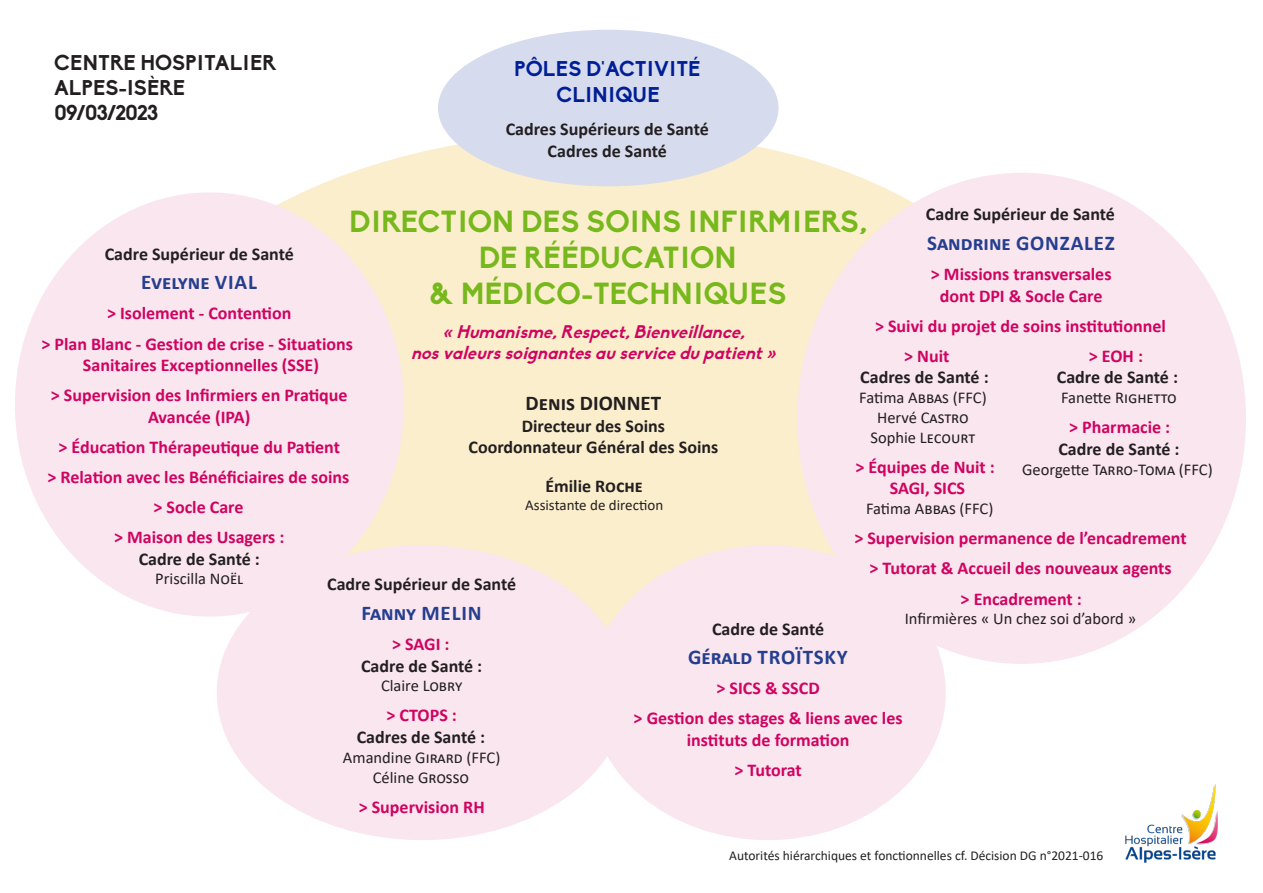
<style>
.page{position:relative;width:1263px;height:893px;background:#fff}
.page>*{position:absolute;margin:0;border:0;box-sizing:border-box;transform-origin:0 0}
.t1{font:700 30px "Biko";color:#77b81c}
.t2{font:700 21px/25.2px "Biko";color:#231f20}
.t3{font:700 21px "Calibri";color:#253f8e}
.t4{font:700 21px/25.2px "Biko";letter-spacing:.005em;color:#001e96;text-align:center}
.t5{font:700 21px "Calibri";letter-spacing:.03em;color:#253f8e}
.t6{font:700 21px "Calibri";color:#231f20}
.t7{font:700 21px "Calibri";letter-spacing:.02em;color:#253f8e}
.t8{font:700 18px/21.6px "Calibri";color:#cf0360;text-align:center}
.t9{font:700 18px "Calibri";color:#231f20}
.t10{font:italic 700 18px "Biko";color:#cf0360}
.t11{font:16.5px "Calibri";color:#231f20}
.t12{font:15px "Calibri";color:#231f20}
.t13{font:13.5px "Calibri";color:#231f20}
.s1{font-family:"Calibri"}
</style>
<div class="page">
<img style="left:1125px;top:784px;width:93px;height:79px">
<svg style="left:219px;top:132px;width:903px;height:538px;fill:#fbeecc"></svg>
<div style="left:15px;top:192px;width:389px;height:425px;background:#fae6ef;border-radius:50%"></div>
<div style="left:217px;top:545px;width:410px;height:295px;background:#fae6ef;border-radius:50%"></div>
<div style="left:438px;top:30px;width:340px;height:156px;background:#d6dbee;border-radius:50%"></div>
<div style="left:590px;top:545px;width:356px;height:295px;background:#fae6ef;border-radius:50%"></div>
<div style="left:797px;top:173px;width:449px;height:491px;background:#fae6ef;border-radius:50%"></div>
<p class="t2" style="left:54px;top:50px;width:224px">CENTRE HOSPITALIER<br>ALPES-ISÈRE<br>09/03/2023</p>
<p class="t4" style="left:514px;top:57px;width:187px">PÔLES D'ACTIVITÉ<br>CLINIQUE</p>
<p class="t9" style="left:506px;top:117px;width:205px">Cadres Supérieurs de Santé</p>
<p class="t9" style="left:548px;top:138px;width:121px">Cadres de Santé</p>
<p class="t9" style="left:926px;top:202px;width:191px">Cadre Supérieur de Santé</p>
<p class="t3" style="left:927px;top:228px;width:189px">Sandrine GONZALEZ</p>
<p class="t8" style="left:931px;top:263px;width:182px">&gt; Missions transversales</p>
<p class="t8" style="left:940px;top:285px;width:164px">dont DPI &amp; Socle Care</p>
<p class="t8" style="left:875px;top:315px;width:292px">&gt; Suivi du projet de soins institutionnel</p>
<p class="t8" style="left:904px;top:345px;width:47px">&gt; Nuit</p>
<p class="t9" style="left:860px;top:365px;width:130px">Cadres de Santé :</p>
<p class="t11" style="left:859px;top:386px;width:129px">Fatima Abbas (FFC)</p>
<p class="t11" style="left:877px;top:406px;width:93px">Hervé Castro</p>
<p class="t11" style="left:870px;top:426px;width:106px">Sophie Lecourt</p>
<p class="t8" style="left:855px;top:456px;width:141px">&gt; Équipes de Nuit :</p>
<p class="t8" style="left:890px;top:477px;width:77px">SAGI, SICS</p>
<p class="t11" style="left:866px;top:497px;width:129px">Fatima Abbas (FFC)</p>
<p class="t1" style="left:350px;top:204px;width:518px">DIRECTION DES SOINS INFIRMIERS,</p>
<p class="t1" style="left:479px;top:240px;width:259px">DE RÉÉDUCATION</p>
<p class="t1" style="left:430px;top:276px;width:358px">&amp; MÉDICO-TECHNIQUES</p>
<p class="t9" style="left:105px;top:241px;width:191px">Cadre Supérieur de Santé</p>
<p class="t3" style="left:141px;top:267px;width:117px">Evelyne VIAL</p>
<p class="t8" style="left:107px;top:302px;width:186px">&gt; Isolement - Contention</p>
<p class="t8" style="left:41px;top:333px;width:313px;line-height:21.1px">&gt; Plan Blanc - Gestion de crise - Situations<br>Sanitaires Exceptionnelles (SSE)</p>
<p class="t8" style="left:51px;top:384px;width:298px">&gt; Supervision des Infirmiers en Pratique<br>Avancée (IPA)</p>
<p class="t8" style="left:58px;top:436px;width:283px">&gt; Éducation Thérapeutique du Patient</p>
<p class="t8" style="left:48px;top:466px;width:303px">&gt; Relation avec les Bénéficiaires de soins</p>
<p class="t8" style="left:154px;top:496px;width:91px">&gt; Socle Care</p>
<p class="t8" style="left:114px;top:526px;width:172px">&gt; Maison des Usagers :</p>
<p class="t9" style="left:139px;top:546px;width:123px">Cadre de Santé :</p>
<p class="t11" style="left:155px;top:567px;width:89px">Priscilla Noël</p>
<p class="t10" style="left:442px;top:321px;width:309px"><span class="s1">«</span>Humanisme,Respect,Bienveillance,</p>
<p class="t10" style="left:411px;top:342px;width:373px">nosvaleurssoignantesauservicedupatient<span class="s1">»</span></p>
<p class="t6" style="left:526px;top:388px;width:137px">Denis DIONNET</p>
<p class="t9" style="left:522px;top:413px;width:145px">Directeur des Soins</p>
<p class="t9" style="left:469px;top:435px;width:251px">Coordonnateur Général des Soins</p>
<p class="t9" style="left:545px;top:473px;width:99px">Émilie Roche</p>
<p class="t12" style="left:525px;top:495px;width:140px">Assistante de direction</p>
<p class="t8" style="left:1089px;top:345px;width:56px">&gt; EOH :</p>
<p class="t9" style="left:1057px;top:365px;width:123px">Cadre de Santé :</p>
<p class="t11" style="left:1061px;top:386px;width:117px">Fanette Righetto</p>
<p class="t8" style="left:1069px;top:416px;width:103px">&gt; Pharmacie :</p>
<p class="t9" style="left:1058px;top:436px;width:123px">Cadre de Santé :</p>
<p class="t11" style="left:1022px;top:458px;width:192px">Georgette Tarro-Toma (FFC)</p>
<p class="t8" style="left:854px;top:527px;width:334px">&gt; Supervision permanence de l’encadrement</p>
<p class="t8" style="left:869px;top:557px;width:304px">&gt; Tutorat &amp; Accueil des nouveaux agents</p>
<p class="t8" style="left:961px;top:588px;width:123px">&gt; Encadrement :</p>
<p class="t11" style="left:905px;top:607px;width:233px">Infirmières « Un chez soi d’abord »</p>
<p class="t9" style="left:327px;top:572px;width:191px">Cadre Supérieur de Santé</p>
<p class="t7" style="left:361px;top:598px;width:122px">Fanny MELIN</p>
<p class="t8" style="left:392px;top:633px;width:59px">&gt; SAGI :</p>
<p class="t9" style="left:361px;top:653px;width:123px">Cadre de Santé :</p>
<p class="t11" style="left:381px;top:674px;width:83px">Claire Lobry</p>
<p class="t8" style="left:386px;top:704px;width:72px">&gt; CTOPS :</p>
<p class="t9" style="left:357px;top:724px;width:130px">Cadres de Santé :</p>
<p class="t11" style="left:343px;top:746px;width:159px">Amandine Girard (FFC)</p>
<p class="t11" style="left:373px;top:766px;width:98px">Céline Grosso</p>
<p class="t8" style="left:359px;top:796px;width:127px">&gt; Supervision RH</p>
<p class="t9" style="left:712px;top:616px;width:114px">Cadre de Santé</p>
<p class="t5" style="left:688px;top:642px;width:161px">Gérald TROÏTSKY</p>
<p class="t8" style="left:716px;top:677px;width:105px">&gt; SICS &amp; SSCD</p>
<p class="t8" style="left:634px;top:707px;width:270px">&gt; Gestion des stages &amp; liens avec les instituts de formation</p>
<p class="t8" style="left:734px;top:759px;width:69px">&gt; Tutorat</p>
<p class="t13" style="left:729px;top:846px;width:376px">Autorités hiérarchiques et fonctionnelles cf. Décision DG n°2021-016</p>
</div>
